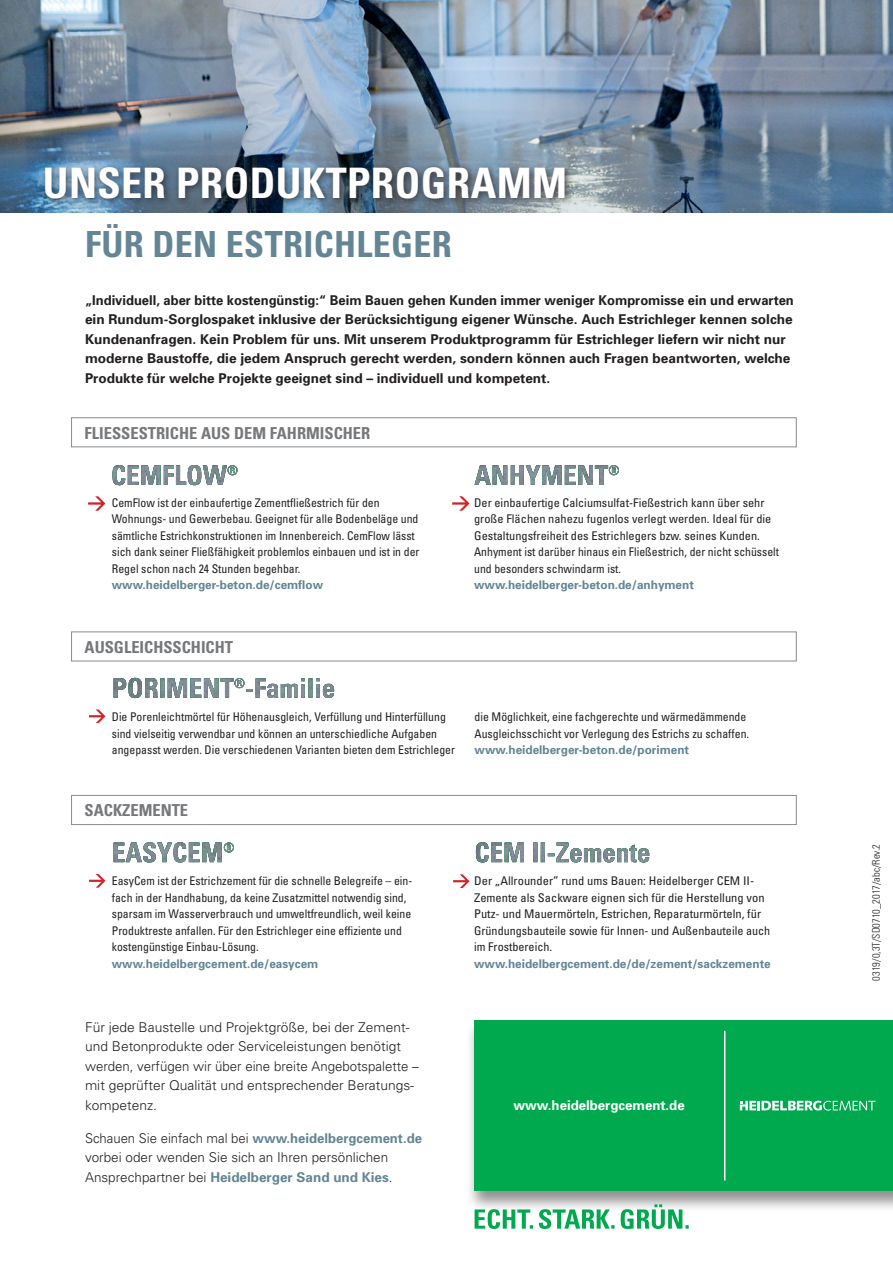
<style>
.page{position:relative;width:893px;height:1263px;background:#fff}
.page>*{position:absolute;margin:0;border:0;box-sizing:border-box;transform-origin:0 0}
.t1{font:700 condensed 42px "Univers";letter-spacing:.01em;color:#fff}
.t2{font:700 condensed 36px "Univers";letter-spacing:.01em;color:#638594}
.t3{font:700 condensed 16.5px "Univers";color:#76787b}
.t4{font:700 13.5px/19.5px "Univers";color:#231f20;scale:.96 1}
.t5{font:300 13.5px/19.5px "Univers";color:#231f20}
.t6{font:700 13.5px "Univers";color:#fff}
.t7{font:condensed 12px/16.5px "Univers";color:#231f20}
.t8{font:condensed 12px/16.5px "Univers";color:#231f20;scale:1.04 1}
.t9{font:700 12px "Univers";color:#638594}
.t10{font:300 condensed 10.5px "Univers";color:#231f20}
.s1{font-weight:700;color:#638594}
</style>
<div class="page">
<div style="left:465px;top:1019px;width:428px;height:193px;background:#231f20;opacity:.5"></div>
<div style="left:474px;top:1020px;width:419px;height:171px;background:#00a94e"></div>
<hr style="left:724px;top:1031px;width:1px;height:149px;background:#fff">
<svg style="left:475px;top:1204px;width:214px;height:25px"></svg>
<svg style="left:89px;top:874px;width:16px;height:14px"></svg>
<svg style="left:89px;top:709px;width:16px;height:14px"></svg>
<svg style="left:88px;top:496px;width:17px;height:15px"></svg>
<svg style="left:453px;top:874px;width:16px;height:14px"></svg>
<svg style="left:452px;top:496px;width:17px;height:15px"></svg>
<img style="left:0;top:0;width:893px;height:213px">
<div style="left:40px;top:162px;width:533px;height:45px;background:#231f20;opacity:.75"></div>
<div style="left:71px;top:417px;width:726px;height:30px;border:1px solid #8a8c8f"></div>
<img style="left:113px;top:465px;width:125px;height:20px">
<img style="left:475px;top:465px;width:144px;height:20px">
<div style="left:71px;top:631px;width:726px;height:30px;border:1px solid #8a8c8f"></div>
<img style="left:114px;top:678px;width:220px;height:20px">
<div style="left:71px;top:795px;width:726px;height:30px;border:1px solid #8a8c8f"></div>
<img style="left:114px;top:842px;width:120px;height:20px">
<img style="left:476px;top:842px;width:173px;height:20px">
<svg style="left:740px;top:1101px;width:135px;height:9px"></svg>
<h1 class="t1" style="left:43px;top:157px;width:526px">UNSER PRODUKTPROGRAMM</h1>
<h2 class="t2" style="left:85px;top:222px;width:368px">FÜR DEN ESTRICHLEGER</h2>
<p class="t4" style="left:85px;top:290px;width:740px">„Individuell, aber bitte kostengünstig:“ Beim Bauen gehen Kunden immer weniger Kompromisse ein und erwarten ein Rundum-Sorglospaket inklusive der Berücksichtigung eigener Wünsche. Auch Estrichleger kennen solche Kundenanfragen. Kein Problem für uns. Mit unserem Produktprogramm für Estrichleger liefern wir nicht nur moderne Baustoffe, die jedem Anspruch gerecht werden, sondern können auch Fragen beantworten, welche Produkte für welche Projekte geeignet sind – individuell und kompetent.</p>
<h3 class="t3" style="left:85px;top:423px;width:287px">FLIESSESTRICHE AUS DEM FAHRMISCHER</h3>
<p class="t7" style="left:112px;top:494px;width:309px">CemFlow ist der einbaufertige Zementfließestrich für den Wohnungs- und Gewerbebau. Geeignet für alle Bodenbeläge und sämtliche Estrichkonstruktionen im Innenbereich. CemFlow lässt sich dank seiner Fließfähigkeit problemlos einbauen und ist in der Regel schon nach 24 Stunden begehbar.</p>
<p class="t9" style="left:112px;top:577px;width:213px">www.heidelberger-beton.de/cemflow</p>
<h3 class="t3" style="left:85px;top:637px;width:150px">AUSGLEICHSSCHICHT</h3>
<p class="t7" style="left:474px;top:494px;width:307px">Der einbaufertige Calciumsulfat-Fießestrich kann über sehr große Flächen nahezu fugenlos verlegt werden. Ideal für die Gestaltungsfreiheit des Estrichlegers bzw. seines Kunden.<br>Anhyment ist darüber hinaus ein Fließestrich, der nicht schüsselt und besonders schwindarm ist.</p>
<p class="t9" style="left:474px;top:577px;width:221px">www.heidelberger-beton.de/anhyment</p>
<p class="t7" style="left:112px;top:708px;width:345px">Die Porenleichtmörtel für Höhenausgleich, Verfüllung und Hinterfüllung sind vielseitig verwendbar und können an unterschiedliche Aufgaben angepasst werden. Die verschiedenen Varianten bieten dem Estrichleger</p>
<p class="t7" style="left:475px;top:708px;width:276px">die Möglichkeit, eine fachgerechte und wärmedämmende<br>Ausgleichsschicht vor Verlegung des Estrichs zu schaffen.</p>
<p class="t9" style="left:475px;top:742px;width:216px">www.heidelberger-beton.de/poriment</p>
<h3 class="t3" style="left:85px;top:800px;width:105px">SACKZEMENTE</h3>
<p class="t7" style="left:112px;top:873px;width:302px">EasyCem ist der Estrichzement für die schnelle Belegreife – ein&shy;fach in der Handhabung, da keine Zusatzmittel notwendig sind, sparsam im Wasserverbrauch und umweltfreundlich, weil keine Produktreste anfallen. Für den Estrichleger eine effiziente und kostengünstige Einbau-Lösung.</p>
<p class="t9" style="left:112px;top:956px;width:208px">www.heidelbergcement.de/easycem</p>
<p class="t5" style="left:85px;top:1016px;width:335px">Für jede Baustelle und Projektgröße, bei der Zement&shy;und Betonprodukte oder Serviceleistungen benötigt werden, verfügen wir über eine breite Angebotspalette – mit geprüfter Qualität und entsprechender Beratungs&shy;kompetenz.</p>
<p class="t5" style="left:85px;top:1127px;width:338px">Schauen Sie einfach mal bei <span class="s1">www.heidelbergcement.de </span>vorbei oder wenden Sie sich an Ihren persönlichen<br>Ansprechpartner bei <span class="s1">Heidelberger Sand und Kies</span>.</p>
<p class="t8" style="left:474px;top:873px;width:286px">Der „Allrounder” rund ums Bauen: Heidelberger CEM II-Zemente als Sackware eignen sich für die Herstellung von Putz- und Mauermörteln, Estrichen, Reparaturmörteln, für Gründungsbauteile sowie für Innen- und Außenbauteile auch im Frostbereich.</p>
<p class="t9" style="left:474px;top:956px;width:298px">www.heidelbergcement.de/de/zement/sackzemente</p>
<p class="t6" style="left:513px;top:1096px;width:173px">www.heidelbergcement.de</p>
<p class="t10" style="left:870px;top:981px;width:138px;rotate:-90deg">0319/0,3T/SD0710_2017/abc/Rev.2</p>
</div>
